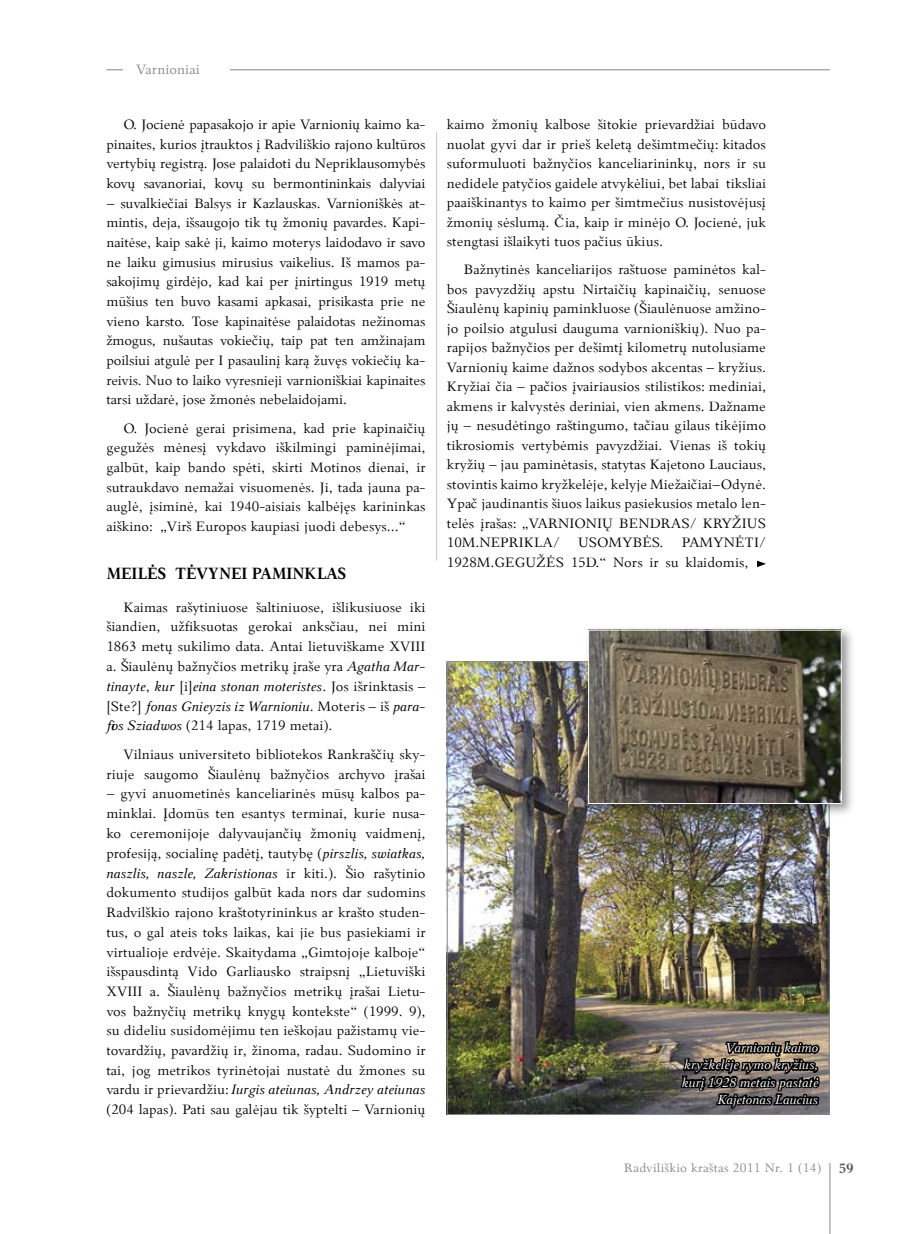
<style>
.page{position:relative;width:915px;height:1234px;background:#fff}
.page>*{position:absolute;margin:0;border:0;box-sizing:border-box;transform-origin:0 0}
.t1{font:700 18px "Palemonas";color:#000;scale:.85 1}
.t2{font:15px/19.6px "Palemonas";color:#000;text-align:justify}
.t3{font:15px "Palemonas";color:#868686}
.t4{font:italic 14.25px/17.2px "Palemonas";color:#fff;text-align:right}
.t5{font:13.5px "Palemonas";letter-spacing:.015em;color:#868686}
.s1{font-style:italic}
.s2{font-weight:700;font-size:15px;color:#585857}
</style>
<div class="page">
<hr style="left:106px;top:69px;width:723px;height:1px;background:#868686">
<hr style="left:829px;top:1162px;width:1px;height:71px;background:#868686">
<img style="left:448px;top:663px;width:379px;height:449px">
<div style="left:583px;top:625px;width:272px;height:192px;background:#000;opacity:.41"></div>
<img style="left:590px;top:631px;width:249px;height:170px">
<svg style="left:678px;top:1020px;width:144px;height:95px;background:#5f5853"></svg>
<svg style="left:757px;top:560px;width:8px;height:7px"></svg>
<hr style="left:436px;top:132px;width:1px;height:428px;background:#c5c5c5">
<div style="left:123px;top:64px;width:107px;height:11px;background:#fff"></div>
<p class="t3" style="left:136px;top:60px;width:65px">Varnioniai</p>
<p class="t2" style="left:106px;top:114px;width:320px;text-indent:17px">O. Jocienė papasakojo ir apie Varnionių kaimo ka&shy;pinaites, kurios įtrauktos į Radviliškio rajono kultūros vertybių registrą. Jose palaidoti du Nepriklausomybės kovų savanoriai, kovų su bermontininkais dalyviai</p>
<p class="t2" style="left:106px;top:193px;width:320px">– suvalkiečiai Balsys ir Kazlauskas. Varnioniškės at&shy;mintis, deja, išsaugojo tik tų žmonių pavardes. Kapi&shy;naitėse, kaip sakė ji, kaimo moterys laidodavo ir savo ne laiku gimusius mirusius vaikelius. Iš mamos pa&shy;sakojimų girdėjo, kad kai per įnirtingus 1919 metų mūšius ten buvo kasami apkasai, prisikasta prie ne vieno karsto. Tose kapinaitėse palaidotas nežinomas žmogus, nušautas vokiečių, taip pat ten amžinajam poilsiui atgulė per I pasaulinį karą žuvęs vokiečių ka&shy;reivis. Nuo to laiko vyresnieji varnioniškiai kapinaites tarsi uždarė, jose žmonės nebelaidojami.</p>
<p class="t2" style="left:106px;top:417px;width:320px;text-indent:17px">O. Jocienė gerai prisimena, kad prie kapinaičių gegužės mėnesį vykdavo iškilmingi paminėjimai, galbūt, kaip bando spėti, skirti Motinos dienai, ir sutraukdavo nemažai visuomenės. Ji, tada jauna pa&shy;auglė, įsiminė, kai 1940-aisiais kalbėjęs karininkas aiškino: „Virš Europos kaupiasi juodi debesys...“</p>
<p class="t1" style="left:106px;top:561px;width:145px">MEILĖS TĖVYNEI</p>
<p class="t1" style="left:252px;top:561px;width:24px">PAMINKLAS</p>
<p class="t2" style="left:106px;top:596px;width:321px;text-indent:17px">Kaimas rašytiniuose šaltiniuose, išlikusiuose iki šiandien, užfiksuotas gerokai anksčiau, nei mini 1863 metų sukilimo data. Antai lietuviškame XVIII a. Šiaulėnų bažnyčios metrikų įraše yra <span class="s1">Agatha Mar&shy;tinayte</span>, <span class="s1">kur</span> [i]<span class="s1">eina stonan moteristes</span>. Jos išrinktasis – [Ste?] <span class="s1">fonas Gnieyzis iz Warnioniu</span>. Moteris – iš <span class="s1">para&shy;fios Sziadwos</span> (214 lapas, 1719 metai).</p>
<p class="t2" style="left:106px;top:743px;width:320px;text-align:right">Vilniaus universiteto bibliotekos Rankraščių sky&shy;riuje saugomo Šiaulėnų bažnyčios archyvo įrašai</p>
<p class="t2" style="left:106px;top:783px;width:320px">– gyvi anuometinės kanceliarinės mūsų kalbos pa&shy;minklai. Įdomūs ten esantys terminai, kurie nusa&shy;ko ceremonijoje dalyvaujančių žmonių vaidmenį, profesiją, socialinę padėtį, tautybę (<span class="s1">pirszlis, swiatkas, naszlis, naszle, Zakristionas</span> ir kiti.). Šio rašytinio dokumento studijos galbūt kada nors dar sudomins Radvilškio rajono kraštotyrininkus ar krašto studen&shy;tus, o gal ateis toks laikas, kai jie bus pasiekiami ir virtualioje erdvėje. Skaitydama „Gimtojoje kalboje“ išspausdintą Vido Garliausko straipsnį „Lietuviški XVIII a. Šiaulėnų bažnyčios metrikų įrašai Lietu&shy;vos bažnyčių metrikų knygų kontekste“ (1999. 9), su dideliu susidomėjimu ten ieškojau pažistamų vie&shy;tovardžių, pavardžių ir, žinoma, radau. Sudomino ir tai, jog metrikos tyrinėtojai nustatė du žmones su vardu ir prievardžiu: <span class="s1">Iurgis ateiunas, Andrzey ateiunas </span>(204 lapas). Pati sau galėjau tik šyptelti – Varnionių</p>
<p class="t2" style="left:446px;top:114px;width:320px">kaimo žmonių kalbose šitokie prievardžiai būdavo nuolat gyvi dar ir prieš keletą dešimtmečių: kitados suformuluoti bažnyčios kanceliarininkų, nors ir su nedidele patyčios gaidele atvykėliui, bet labai tiksliai paaiškinantys to kaimo per šimtmečius nusistovėjusį žmonių sėslumą. Čia, kaip ir minėjo O. Jocienė, juk stengtasi išlaikyti tuos pačius ūkius.</p>
<p class="t2" style="left:446px;top:259px;width:320px;text-indent:17px">Bažnytinės kanceliarijos raštuose paminėtos kal&shy;bos pavyzdžių apstu Nirtaičių kapinaičių, senuose Šiaulėnų kapinių paminkluose (Šiaulėnuose amžino&shy;jo poilsio atgulusi dauguma varnioniškių). Nuo pa&shy;rapijos bažnyčios per dešimtį kilometrų nutolusiame Varnionių kaime dažnos sodybos akcentas – kryžius.<br>Kryžiai čia – pačios įvairiausios stilistikos: mediniai, akmens ir kalvystės deriniai, vien akmens. Dažname jų – nesudėtingo raštingumo, tačiau gilaus tikėjimo tikrosiomis vertybėmis pavyzdžiai. Vienas iš tokių kryžių – jau paminėtasis, statytas Kajetono Lauciaus, stovintis kaimo kryžkelėje, kelyje Miežaičiai–Odynė.<br>Ypač jaudinantis šiuos laikus pasiekusios metalo len&shy;telės įrašas: „VARNIONIŲ BENDRAS/ KRYŽIUS 10M.NEPRIKLA/ USOMYBĖS. PAMYNĖTI/ 1928M.GEGUŽĖS 15D.“ Nors ir su klaidomis,</p>
<p class="t4" style="left:681px;top:1038px;width:138px">Varnionių kaimo kryžkelėje rymo kryžius, kurį 1928 metais pastatė<br>Kajetonas Laucius</p>
<p class="t5" style="left:624px;top:1158px;width:231px">Radviliškio kraštas 2011 Nr. 1 (14) <span class="s2">59</span></p>
</div>
